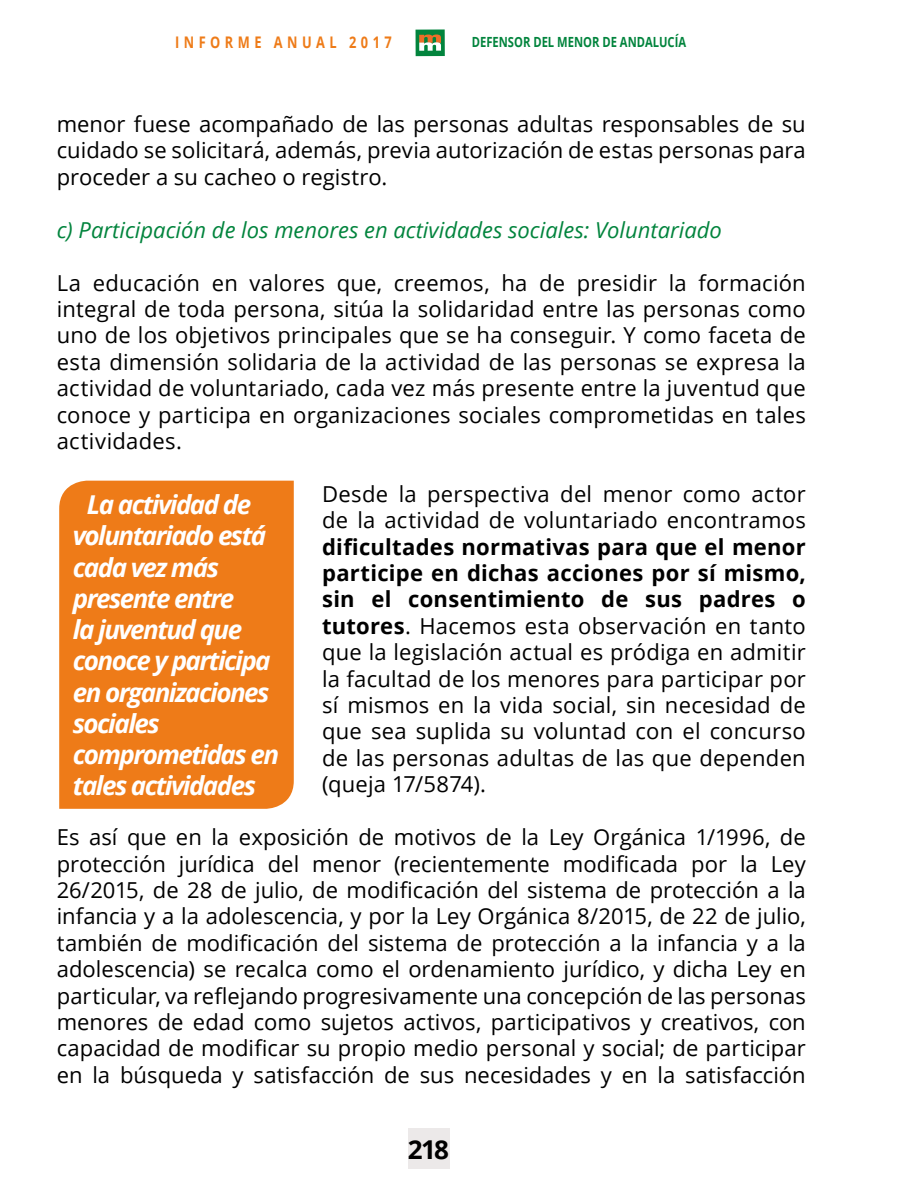
<style>
.page{position:relative;width:908px;height:1191px;background:#fff}
.page>*{position:absolute;margin:0;border:0;box-sizing:border-box;transform-origin:0 0}
.DESTACADOS{font:italic 700 26px/31.2px "Open Sans";letter-spacing:-.06em;color:#fff}
._97_Nº_PAGINA{font:700 26px "Open Sans";color:#000}
._03_NORMAL{font:22px/26.4px "Open Sans";letter-spacing:.01em;color:#000;text-align:justify}
.titulo_numerado{font:italic 22px "Open Sans";color:#02843d}
._96_CABECERA_NARANJA{font:700 16px "Open Sans";letter-spacing:.35em;color:#ee7b18;scale:.8 1}
._96_CABECERA_VERDE{font:700 14px "Open Sans";color:#02843d;scale:.8 1}
.s1{font-weight:700}
</style>
<div class="page">
<div style="left:408px;top:1128px;width:41px;height:41px;background:#ece9e9"></div>
<div style="left:415px;top:29px;width:29px;height:27px;background:#02843d"></div>
<svg style="left:419px;top:35px;width:22px;height:16px"></svg>
<div style="left:59px;top:480px;width:235px;height:329px;background:#ee7b18"></div>
<p class="_96_CABECERA_NARANJA" style="left:175px;top:31px;width:272px">INFORME ANUAL 2017</p>
<p class="_96_CABECERA_VERDE" style="left:471px;top:32px;width:269px">DEFENSOR DEL MENOR DE ANDALUCÍA</p>
<p class="_03_NORMAL" style="left:57px;top:110px;width:750px">menor fuese acompañado de las personas adultas responsables de su cuidado se solicitará, además, previa autorización de estas personas para proceder a su cacheo o registro.</p>
<p class="titulo_numerado" style="left:57px;top:215px;width:666px">c) Participación de los menores en actividades sociales: Voluntariado</p>
<p class="_03_NORMAL" style="left:57px;top:269px;width:750px">La educación en valores que, creemos, ha de presidir la formación integral de toda persona, sitúa la solidaridad entre las personas como uno de los objetivos principales que se ha conseguir. Y como faceta de esta dimensión solidaria de la actividad de las personas se expresa la actividad de voluntariado, cada vez más presente entre la juventud que conoce y participa en organizaciones sociales comprometidas en tales actividades.</p>
<p class="_03_NORMAL" style="left:322px;top:480px;width:485px">Desde la perspectiva del menor como actor de la actividad de voluntariado encontramos <span class="s1">dificultades normativas para que el menor participe en dichas acciones por sí mismo, sin el consentimiento de sus padres o tutores</span>. Hacemos esta observación en tanto que la legislación actual es pródiga en admitir la facultad de los menores para participar por sí mismos en la vida social, sin necesidad de que sea suplida su voluntad con el concurso de las personas adultas de las que dependen (queja 17/5874).</p>
<p class="_03_NORMAL" style="left:57px;top:823px;width:750px">Es así que en la exposición de motivos de la Ley Orgánica 1/1996, de protección jurídica del menor (recientemente modificada por la Ley 26/2015, de 28 de julio, de modificación del sistema de protección a la infancia y a la adolescencia, y por la Ley Orgánica 8/2015, de 22 de julio, también de modificación del sistema de protección a la infancia y a la adolescencia) se recalca como el ordenamiento jurídico, y dicha Ley en particular, va reflejando progresivamente una concepción de las personas menores de edad como sujetos activos, participativos y creativos, con capacidad de modificar su propio medio personal y social; de participar en la búsqueda y satisfacción de sus necesidades y en la satisfacción</p>
<p class="DESTACADOS" style="left:73px;top:488px;width:207px;text-indent:14px">La actividad de voluntariado está cada vez más presente entre<br>la juventud que conoce y participa en organizaciones sociales comprometidas en tales actividades</p>
<p class="_97_Nº_PAGINA" style="left:408px;top:1131px;width:43px">218</p>
</div>
